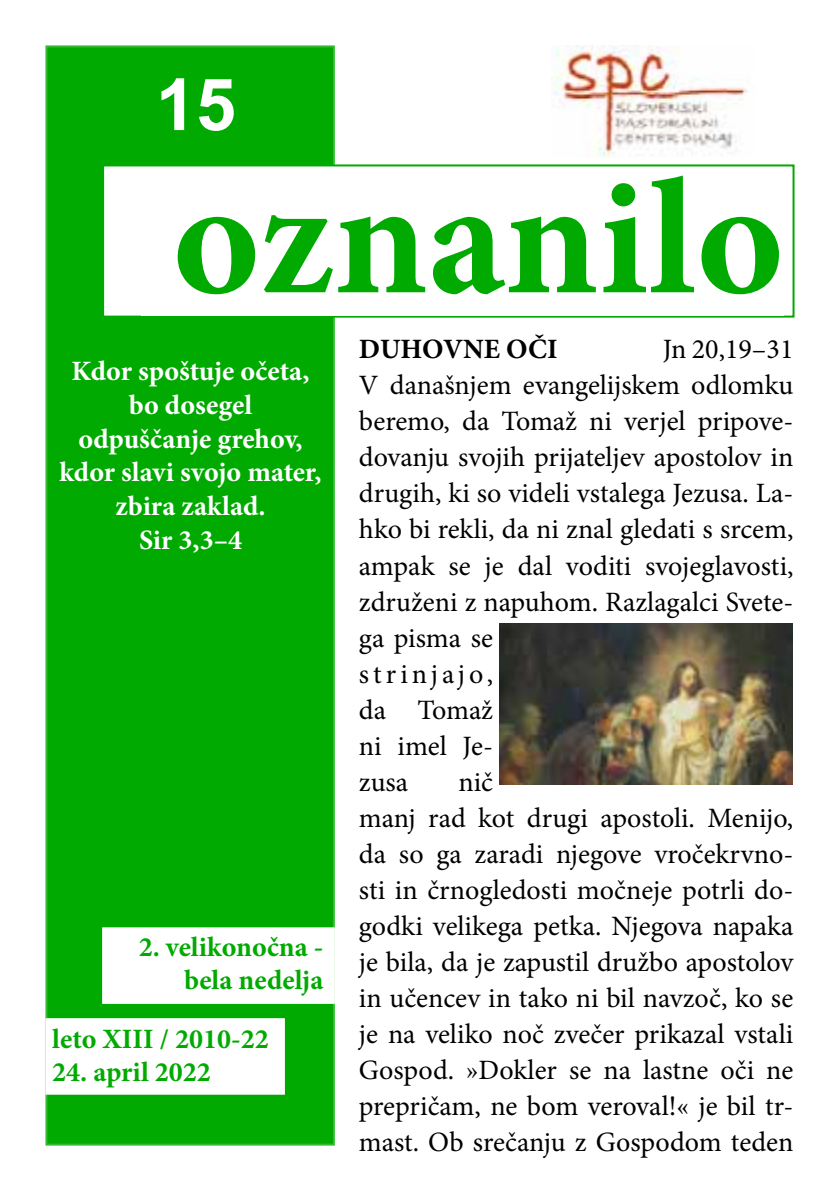
<style>
.page{position:relative;width:840px;height:1191px;background:#fff}
.page>*{position:absolute;margin:0;border:0;box-sizing:border-box;transform-origin:0 0}
.t1{font:700 166px "Minion Pro";color:#0a0}
.t2{font:700 72px "Arial";color:#fff}
.t3{font:28px/36px "Minion Pro";color:#000}
.t4{font:700 28px/33.6px "Minion Pro";color:#fff;text-align:center}
.t5{font:700 28px/33.6px "Minion Pro";color:#0a0;text-align:right}
.t6{font:700 28px "Minion Pro";color:#000}
</style>
<div class="page">
<div style="left:45px;top:45px;width:289px;height:1100px;background:#0a0;border:2px solid #3b3"></div>
<div style="left:102px;top:164px;width:692px;height:154px;background:#fff;border:2px solid #0a0"></div>
<img style="left:551px;top:45px;width:196px;height:113px">
<div style="left:45px;top:1018px;width:240px;height:76px;background:#fff;border:2px solid #fff"></div>
<div style="left:102px;top:927px;width:232px;height:77px;background:#fff;border:2px solid #fff"></div>
<div style="left:142px;top:171px;width:641px;height:145px;background:#fff"></div>
<img style="left:499px;top:623px;width:293px;height:161px">
<h2 class="t2" style="left:156px;top:54px;width:82px">15</h2>
<h1 class="t1" style="left:173px;top:122px;width:612px">oznanilo</h1>
<p class="t4" style="left:59px;top:354px;width:263px">Kdor spoštuje očeta, bo dosegel odpuščanje grehov, kdor slavi svojo mater, zbira zaklad.<br>Sir 3,3–4</p>
<p class="t5" style="left:139px;top:929px;width:186px">2. velikonočna - bela nedelja</p>
<p class="t5" style="left:52px;top:1021px;width:218px">leto XIII / 2010-22</p>
<p class="t5" style="left:52px;top:1055px;width:160px">24. april 2022</p>
<p class="t6" style="left:359px;top:330px;width:200px">DUHOVNE OČI</p>
<p class="t3" style="left:359px;top:331px;width:436px;text-indent:304px">Jn 20,19–31<br>V današnjem evangelijskem odlomku beremo, da Tomaž ni verjel pripove&shy;dovanju svojih prijateljev apostolov in drugih, ki so videli vstalega Jezusa. La&shy;hko bi rekli, da ni znal gledati s srcem, ampak se je dal voditi svojeglavosti, združeni z napuhom. Razlagalci Svete&shy;ga pisma se<br>strinjajo,<br>da Tomaž<br>ni imel Je-<br>zusa</p>
<p class="t3" style="left:359px;top:764px;width:436px;text-indent:99px">nič<br>manj rad kot drugi apostoli. Menijo, da so ga zaradi njegove vročekrvno&shy;sti in črnogledosti močneje potrli do&shy;godki velikega petka. Njegova napaka je bila, da je zapustil družbo apostolov in učencev in tako ni bil navzoč, ko se je na veliko noč zvečer prikazal vstali Gospod. »Dokler se na lastne oči ne prepričam, ne bom veroval!« je bil tr&shy;mast. Ob srečanju z Gospodom teden</p>
</div>
